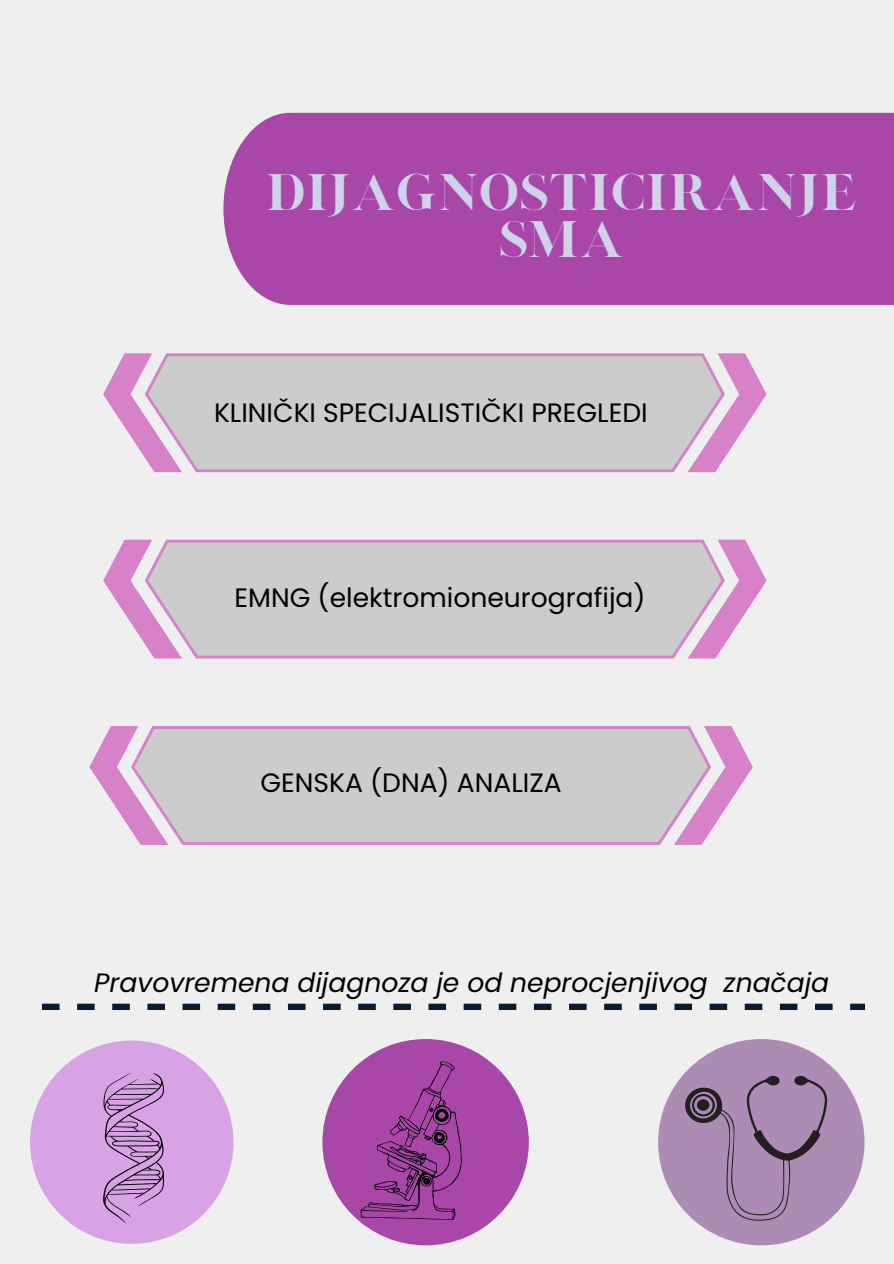
<style>
.page{position:relative;width:894px;height:1264px;background:#fff}
.page>*{position:absolute;margin:0;border:0;box-sizing:border-box;transform-origin:0 0}
.t1{font:41.55px/47.2px "London";color:#cfd3e8;text-align:center}
.t2{font:26.55px "Poppins";color:#000}
.t3{font:italic 26.55px "Poppins";color:#000}
</style>
<div class="page">
<div style="left:0;top:0;width:893px;height:1263px;background:#efefef"></div>
<div style="left:30px;top:1040px;width:203px;height:203px;background:#d7a3e4;border-radius:50%"></div>
<div style="left:322px;top:1039px;width:206px;height:206px;background:#a847a8;border-radius:50%"></div>
<div style="left:658px;top:1039px;width:206px;height:206px;background:#ac8cb4;border-radius:50%"></div>
<div style="left:223px;top:113px;width:670px;height:192px;background:#a847a8"></div>
<svg style="left:103px;top:1073px;width:61px;height:150px"></svg>
<svg style="left:683px;top:1075px;width:145px;height:146px"></svg>
<div style="left:696px;top:1099px;width:13px;height:11px;background:#231f20;border-radius:50%"></div>
<svg style="left:360px;top:1061px;width:101px;height:158px"></svg>
<svg style="left:182px;top:539px;width:505px;height:119px;background:#d897cd"></svg>
<div style="left:182px;top:542px;width:505px;height:113px;background:#ccc"></div>
<svg style="left:687px;top:539px;width:79px;height:119px"></svg>
<svg style="left:103px;top:539px;width:79px;height:119px"></svg>
<div style="left:168px;top:726px;width:505px;height:119px;background:#d683c8"></div>
<div style="left:168px;top:729px;width:505px;height:113px;background:#ccc"></div>
<svg style="left:673px;top:726px;width:79px;height:119px"></svg>
<svg style="left:89px;top:726px;width:79px;height:119px"></svg>
<svg style="left:42px;top:1003px;width:822px;height:7px"></svg>
<svg style="left:182px;top:353px;width:505px;height:119px;background:#d78ccb"></svg>
<div style="left:182px;top:356px;width:505px;height:113px;background:#ccc"></div>
<svg style="left:687px;top:353px;width:79px;height:119px"></svg>
<svg style="left:103px;top:353px;width:79px;height:119px"></svg>
<h1 class="t1" style="left:265px;top:173px;width:593px">DIJAGNOSTICIRANJE<br>SMA</h1>
<p class="t2" style="left:214px;top:394px;width:435px">KLINIČKI SPECIJALISTIČKI PREGLEDI</p>
<h2 class="t2" style="left:234px;top:579px;width:412px">EMNG (elektromioneurografija)</h2>
<p class="t2" style="left:260px;top:764px;width:302px">GENSKA (DNA) ANALIZA</p>
<p class="t3" style="left:94px;top:964px;width:736px">Pravovremena dijagnoza je od neprocjenjivog značaja</p>
</div>
